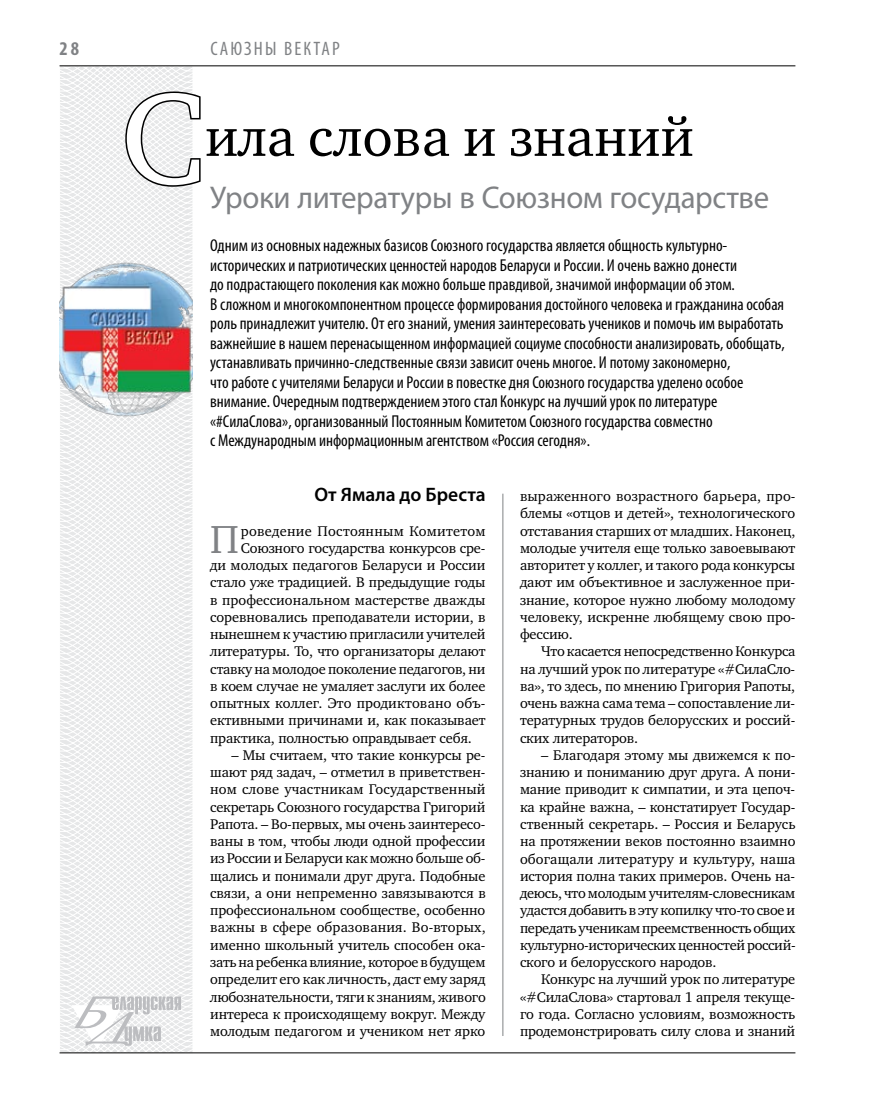
<style>
.page{position:relative;width:872px;height:1106px;background:#fff}
.page>*{position:absolute;margin:0;border:0;box-sizing:border-box;transform-origin:0 0}
.t1{font:132.6px "Charter C";color:#fff}
.t2{font:55.5px "Charter C";color:#000}
.t3{font:40.05px "Charter C";color:#808285}
.t4{font:31.5px "Myriad Pro";letter-spacing:-.01em;color:#808285}
.t5{font:600 19.5px "Myriad Pro";color:#000}
.t6{font:condensed 19.5px "Myriad Pro";color:#808285}
.t7{font:700 condensed 19.5px "Myriad Pro";color:#808285}
.t8{font:condensed 17.25px/19.5px "Myriad Pro";color:#000}
.t9{font:14.4px/17.2px "Charter C";letter-spacing:-.01em;color:#000;text-align:justify}
.t10{font:14.4px "Charter C";letter-spacing:.015em;color:#000}
</style>
<div class="page">
<svg style="left:59px;top:65px;width:192px;height:989px"></svg>
<hr style="left:60px;top:1052px;width:735px;height:1px;background:#000">
<svg style="left:71px;top:996px;width:110px;height:53px"></svg>
<hr style="left:60px;top:65px;width:735px;height:1px;background:#000">
<hr style="left:502px;top:493px;width:1px;height:543px;background:#808285">
<svg style="left:124px;top:90px;width:78px;height:98px"></svg>
<img style="left:60px;top:256px;width:133px;height:172px">
<h3 class="t7" style="left:60px;top:37px;width:21px">28</h3>
<h3 class="t6" style="left:210px;top:37px;width:131px">Саюзны вектар</h3>
<h1 class="t1" style="left:121px;top:65px;width:85px">С</h1>
<h2 class="t2" style="left:205px;top:106px;width:490px">ила слова и знаний</h2>
<h3 class="t4" style="left:210px;top:178px;width:560px">Уроки литературы в Союзном государстве</h3>
<p class="t8" style="left:210px;top:235px;width:576px">Одним из основных надежных базисов Союзного государства является общность культурно&shy;исторических и патриотических ценностей народов Беларуси и России. И очень важно донести<br>до подрастающего поколения как можно больше правдивой, значимой информации об этом.<br>В сложном и многокомпонентном процессе формирования достойного человека и гражданина особая роль принадлежит учителю. От его знаний, умения заинтересовать учеников и помочь им выработать важнейшие в нашем перенасыщенном информацией социуме способности анализировать, обобщать, устанавливать причинно-следственные связи зависит очень многое. И потому закономерно,<br>что работе с учителями Беларуси и России в повестке дня Союзного государства уделено особое внимание. Очередным подтверждением этого стал Конкурс на лучший урок по литературе «#СилаСлова», организованный Постоянным Комитетом Союзного государства совместно<br>с Международным информационным агентством «Россия сегодня».</p>
<h3 class="t5" style="left:314px;top:482px;width:173px">От Ямала до Бреста</h3>
<h3 class="t3" style="left:210px;top:517px;width:30px">П</h3>
<p class="t10" style="left:241px;top:522px;width:246px">роведение Постоянным Комитетом</p>
<p class="t9" style="left:241px;top:539px;width:246px">Союзного государства конкурсов сре-</p>
<p class="t9" style="left:210px;top:556px;width:277px">ди молодых педагогов Беларуси и России</p>
<p class="t9" style="left:210px;top:574px;width:277px">стало уже традицией. В предыдущие годы</p>
<p class="t9" style="left:210px;top:591px;width:277px">в профессиональном мастерстве дважды</p>
<p class="t9" style="left:210px;top:608px;width:277px">соревновались преподаватели истории, в</p>
<p class="t9" style="left:210px;top:625px;width:277px">нынешнем к участию пригласили учителей</p>
<p class="t9" style="left:210px;top:643px;width:277px">литературы. То, что организаторы делают</p>
<p class="t9" style="left:210px;top:660px;width:277px">ставку на молодое поколение педагогов, ни</p>
<p class="t9" style="left:210px;top:677px;width:277px">в коем случае не умаляет заслуги их более</p>
<p class="t9" style="left:210px;top:694px;width:277px">опытных коллег. Это продиктовано объ-</p>
<p class="t9" style="left:210px;top:712px;width:277px">ективными причинами и, как показывает</p>
<p class="t9" style="left:210px;top:729px;width:263px">практика, полностью оправдывает себя.</p>
<p class="t9" style="left:210px;top:746px;width:277px;text-indent:21px">– Мы считаем, что такие конкурсы ре&shy;шают ряд задач, – отметил в приветствен&shy;ном слове участникам Государственный секретарь Союзного государства Григорий Рапота. – Во-первых, мы очень заинтересо&shy;ваны в том, чтобы люди одной профессии из России и Беларуси как можно больше об&shy;щались и понимали друг друга. Подобные связи, а они непременно завязываются в профессиональном сообществе, особенно важны в сфере образования. Во-вторых, именно школьный учитель способен ока&shy;зать на ребенка влияние, которое в будущем определит его как личность, даст ему заряд любознательности, тяги к знаниям, живого интереса к происходящему вокруг. Между молодым педагогом и учеником нет ярко</p>
<p class="t9" style="left:520px;top:487px;width:277px">выраженного возрастного барьера, про&shy;блемы «отцов и детей», технологического отставания старших от младших. Наконец, молодые учителя еще только завоевывают авторитет у коллег, и такого рода конкурсы дают им объективное и заслуженное при&shy;знание, которое нужно любому молодому человеку, искренне любящему свою про&shy;фессию.</p>
<p class="t9" style="left:520px;top:643px;width:277px;text-indent:21px">Что касается непосредственно Конкурса на лучший урок по литературе «#СилаСло&shy;ва», то здесь, по мнению Григория Рапоты, очень важна сама тема – сопоставление ли&shy;тературных трудов белорусских и россий&shy;ских литераторов.</p>
<p class="t9" style="left:520px;top:746px;width:277px;text-indent:21px">– Благодаря этому мы движемся к по&shy;знанию и пониманию друг друга. А пони&shy;мание приводит к симпатии, и эта цепоч&shy;ка крайне важна, – констатирует Государ&shy;ственный секретарь. – Россия и Беларусь на протяжении веков постоянно взаимно обогащали литературу и культуру, наша история полна таких примеров. Очень на&shy;деюсь, что молодым учителям-словесникам удастся добавить в эту копилку что-то свое и передать ученикам преемственность общих культурно-исторических ценностей россий&shy;ского и белорусского народов.</p>
<p class="t9" style="left:520px;top:971px;width:277px;text-indent:21px">Конкурс на лучший урок по литературе «#СилаСлова» стартовал 1 апреля текуще&shy;го года. Согласно условиям, возможность продемонстрировать силу слова и знаний</p>
</div>
